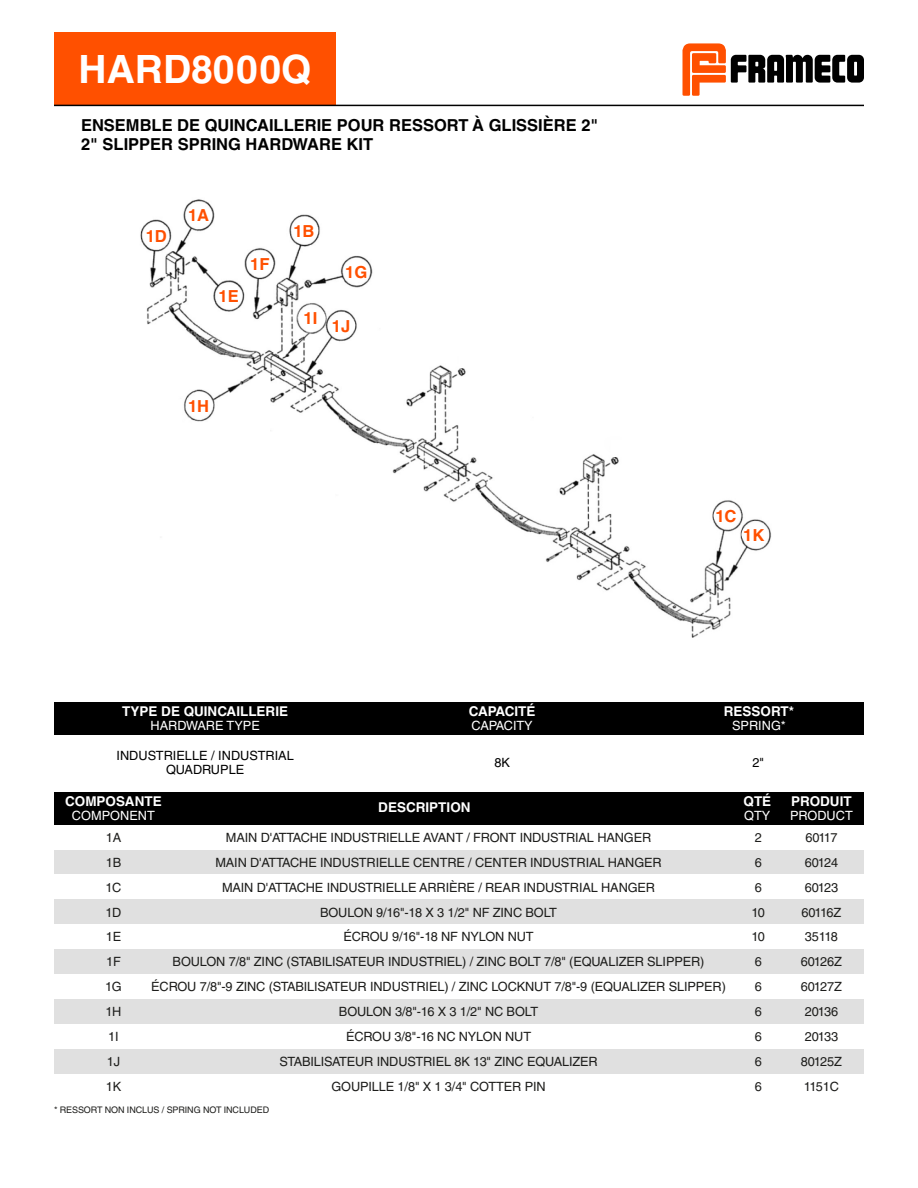
<style>
.page{position:relative;width:918px;height:1188px;background:#fff}
.page>*{position:absolute;margin:0;border:0;box-sizing:border-box;transform-origin:0 0}
.t1{font:700 39px "Helvetica LT Std";color:#fff}
.t2{font:700 16.65px "Helvetica LT Std";color:#ff5000}
.t3{font:700 16.5px/19.5px "Helvetica LT Std";color:#000}
.t4{font:700 13.5px "Helvetica LT Std";color:#fff}
.t5{font:12.75px "Helvetica LT Std";letter-spacing:-.01em;color:#1d1d1b}
.t6{font:12.75px "Helvetica LT Std";color:#fff}
.t7{font:12.75px/14.2px "Helvetica LT Std";color:#000;text-align:center}
.t8{font:12.75px "Helvetica LT Std";letter-spacing:-.02em;color:#fff}
.t9{font:9px "Helvetica LT Std";letter-spacing:-.01em;color:#1d1d1b}
</style>
<div class="page">
<div style="left:54px;top:849px;width:810px;height:25px;background:#e0e0e0"></div>
<div style="left:54px;top:899px;width:810px;height:25px;background:#e0e0e0"></div>
<div style="left:54px;top:949px;width:810px;height:25px;background:#e0e0e0"></div>
<div style="left:54px;top:999px;width:810px;height:25px;background:#e0e0e0"></div>
<div style="left:54px;top:1049px;width:810px;height:25px;background:#e0e0e0"></div>
<svg style="left:682px;top:43px;width:182px;height:53px"></svg>
<div style="left:54px;top:32px;width:282px;height:73px;background:#ff5000"></div>
<hr style="left:54px;top:105px;width:810px;height:1px;background:#000">
<div style="left:54px;top:792px;width:810px;height:33px;background:#000"></div>
<div style="left:54px;top:702px;width:810px;height:32px;background:#000"></div>
<img style="left:140px;top:199px;width:631px;height:439px">
<div style="left:186px;top:206px;width:26px;height:20px;background:#fff;border-radius:50%"></div>
<div style="left:146px;top:226px;width:21px;height:21px;background:#fff;border-radius:50%"></div>
<div style="left:219px;top:285px;width:22px;height:22px;background:#fff;border-radius:50%"></div>
<div style="left:714px;top:506px;width:26px;height:20px;background:#fff;border-radius:50%"></div>
<div style="left:292px;top:220px;width:26px;height:21px;background:#fff;border-radius:50%"></div>
<div style="left:247px;top:254px;width:26px;height:20px;background:#fff;border-radius:50%"></div>
<div style="left:344px;top:261px;width:26px;height:21px;background:#fff;border-radius:50%"></div>
<div style="left:186px;top:395px;width:27px;height:20px;background:#fff;border-radius:50%"></div>
<div style="left:299px;top:308px;width:27px;height:21px;background:#fff;border-radius:50%"></div>
<div style="left:329px;top:315px;width:26px;height:20px;background:#fff;border-radius:50%"></div>
<div style="left:742px;top:524px;width:26px;height:20px;background:#fff;border-radius:50%"></div>
<h1 class="t1" style="left:79px;top:45px;width:234px">HARD8000Q</h1>
<p class="t3" style="left:81px;top:115px;width:519px">ENSEMBLE DE QUINCAILLERIE POUR RESSORT À GLISSIÈRE 2"<br>2" SLIPPER SPRING HARDWARE KIT</p>
<h2 class="t2" style="left:146px;top:226px;width:23px">1D</h2>
<h2 class="t2" style="left:188px;top:205px;width:23px">1A</h2>
<h2 class="t2" style="left:218px;top:286px;width:22px">1E</h2>
<h2 class="t2" style="left:250px;top:254px;width:21px">1F</h2>
<h2 class="t2" style="left:293px;top:221px;width:23px">1B</h2>
<h2 class="t2" style="left:304px;top:308px;width:15px">1I</h2>
<h2 class="t2" style="left:345px;top:262px;width:24px">1G</h2>
<h2 class="t2" style="left:332px;top:316px;width:20px">1J</h2>
<h2 class="t2" style="left:188px;top:396px;width:23px">1H</h2>
<h2 class="t2" style="left:715px;top:506px;width:23px">1C</h2>
<h2 class="t2" style="left:743px;top:525px;width:23px">1K</h2>
<p class="t4" style="left:122px;top:703px;width:167px">TYPE DE QUINCAILLERIE</p>
<p class="t4" style="left:469px;top:703px;width:68px">CAPACITÉ</p>
<p class="t4" style="left:724px;top:703px;width:72px">RESSORT*</p>
<p class="t6" style="left:150px;top:718px;width:111px">HARDWARE TYPE</p>
<p class="t8" style="left:472px;top:718px;width:63px">CAPACITY</p>
<p class="t6" style="left:732px;top:718px;width:55px">SPRING*</p>
<p class="t7" style="left:117px;top:749px;width:179px">INDUSTRIELLE / INDUSTRIAL<br>QUADRUPLE</p>
<p class="t7" style="left:494px;top:755px;width:17px">8K</p>
<p class="t7" style="left:752px;top:755px;width:13px">2"</p>
<p class="t4" style="left:744px;top:793px;width:29px">QTÉ</p>
<p class="t4" style="left:791px;top:793px;width:62px">PRODUIT</p>
<p class="t4" style="left:65px;top:793px;width:98px">COMPOSANTE</p>
<p class="t4" style="left:378px;top:799px;width:94px">DESCRIPTION</p>
<p class="t6" style="left:72px;top:808px;width:84px">COMPONENT</p>
<p class="t6" style="left:744px;top:808px;width:28px">QTY</p>
<p class="t6" style="left:790px;top:808px;width:64px">PRODUCT</p>
<p class="t5" style="left:106px;top:830px;width:17px">1A</p>
<p class="t5" style="left:226px;top:830px;width:427px">MAIN D'ATTACHE INDUSTRIELLE AVANT / FRONT INDUSTRIAL HANGER</p>
<p class="t5" style="left:755px;top:830px;width:9px">2</p>
<p class="t5" style="left:805px;top:830px;width:33px">60117</p>
<p class="t5" style="left:106px;top:855px;width:17px">1B</p>
<p class="t5" style="left:215px;top:855px;width:448px">MAIN D'ATTACHE INDUSTRIELLE CENTRE / CENTER INDUSTRIAL HANGER</p>
<p class="t5" style="left:755px;top:855px;width:9px">6</p>
<p class="t5" style="left:805px;top:855px;width:35px">60124</p>
<p class="t5" style="left:105px;top:880px;width:18px">1C</p>
<p class="t5" style="left:222px;top:880px;width:435px">MAIN D'ATTACHE INDUSTRIELLE ARRIÈRE / REAR INDUSTRIAL HANGER</p>
<p class="t5" style="left:755px;top:880px;width:9px">6</p>
<p class="t5" style="left:805px;top:880px;width:35px">60123</p>
<p class="t5" style="left:105px;top:905px;width:18px">1D</p>
<p class="t5" style="left:320px;top:905px;width:238px">BOULON 9/16"-18 X 3 1/2" NF ZINC BOLT</p>
<p class="t5" style="left:752px;top:905px;width:15px">10</p>
<p class="t5" style="left:802px;top:905px;width:41px">60116Z</p>
<p class="t5" style="left:106px;top:930px;width:17px">1E</p>
<p class="t5" style="left:344px;top:930px;width:192px">ÉCROU 9/16"-18 NF NYLON NUT</p>
<p class="t5" style="left:752px;top:930px;width:15px">10</p>
<p class="t5" style="left:805px;top:930px;width:34px">35118</p>
<p class="t5" style="left:106px;top:954px;width:16px">1F</p>
<p class="t5" style="left:173px;top:954px;width:533px">BOULON 7/8" ZINC (STABILISATEUR INDUSTRIEL) / ZINC BOLT 7/8" (EQUALIZER SLIPPER)</p>
<p class="t5" style="left:755px;top:954px;width:9px">6</p>
<p class="t5" style="left:801px;top:954px;width:43px">60126Z</p>
<p class="t5" style="left:105px;top:979px;width:18px">1G</p>
<p class="t5" style="left:151px;top:979px;width:576px">ÉCROU 7/8"-9 ZINC (STABILISATEUR INDUSTRIEL) / ZINC LOCKNUT 7/8"-9 (EQUALIZER SLIPPER)</p>
<p class="t5" style="left:755px;top:979px;width:9px">6</p>
<p class="t5" style="left:801px;top:979px;width:43px">60127Z</p>
<p class="t5" style="left:105px;top:1004px;width:18px">1H</p>
<p class="t5" style="left:339px;top:1004px;width:201px">BOULON 3/8"-16 X 3 1/2" NC BOLT</p>
<p class="t5" style="left:755px;top:1004px;width:9px">6</p>
<p class="t5" style="left:805px;top:1004px;width:35px">20136</p>
<p class="t5" style="left:108px;top:1029px;width:12px">1I</p>
<p class="t5" style="left:346px;top:1029px;width:187px">ÉCROU 3/8"-16 NC NYLON NUT</p>
<p class="t5" style="left:755px;top:1029px;width:9px">6</p>
<p class="t5" style="left:805px;top:1029px;width:35px">20133</p>
<p class="t5" style="left:107px;top:1054px;width:15px">1J</p>
<p class="t5" style="left:279px;top:1054px;width:320px">STABILISATEUR INDUSTRIEL 8K 13" ZINC EQUALIZER</p>
<p class="t5" style="left:755px;top:1054px;width:9px">6</p>
<p class="t5" style="left:801px;top:1054px;width:43px">80125Z</p>
<p class="t5" style="left:106px;top:1079px;width:17px">1K</p>
<p class="t5" style="left:331px;top:1079px;width:216px">GOUPILLE 1/8" X 1 3/4" COTTER PIN</p>
<p class="t5" style="left:755px;top:1079px;width:9px">6</p>
<p class="t5" style="left:804px;top:1079px;width:37px">1151C</p>
<p class="t9" style="left:54px;top:1105px;width:217px">* RESSORT NON INCLUS / SPRING NOT INCLUDED</p>
</div>
